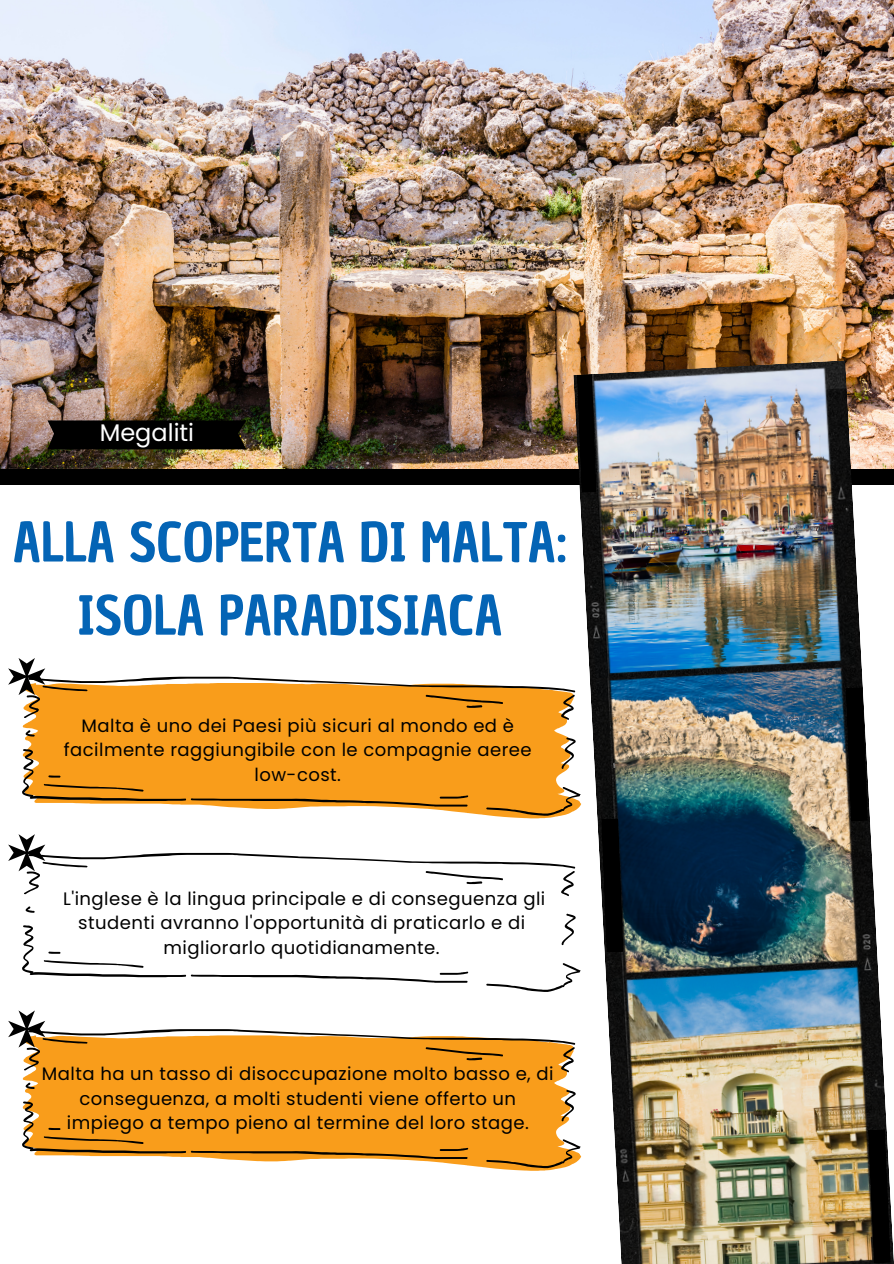
<style>
.page{position:relative;width:894px;height:1264px;background:#fff}
.page>*{position:absolute;margin:0;border:0;box-sizing:border-box;transform-origin:0 0}
.t1{font:52.5px/73.2px "Chau Philomene One";color:#0464b5;text-align:center}
.t2{font:24px "Poppins";color:#fff}
.t3{font:18px/24.8px "Poppins";letter-spacing:.025em;color:#000;text-align:center}
</style>
<div class="page">
<div style="left:0;top:234px;width:893px;height:250px;background:#000"></div>
<img style="left:0;top:0;width:893px;height:468px">
<img style="left:573px;top:360px;width:320px;height:903px">
<svg style="left:23px;top:683px;width:558px;height:135px;fill:#f99d1b"></svg>
<svg style="left:561px;top:737px;width:14px;height:32px"></svg>
<svg style="left:486px;top:787px;width:94px;height:28px;background:#e29629"></svg>
<svg style="left:25px;top:730px;width:10px;height:6px"></svg>
<svg style="left:22px;top:749px;width:446px;height:57px;background:#ec9720"></svg>
<svg style="left:28px;top:859px;width:553px;height:135px"></svg>
<svg style="left:561px;top:913px;width:14px;height:32px"></svg>
<svg style="left:486px;top:963px;width:94px;height:28px"></svg>
<svg style="left:25px;top:906px;width:10px;height:6px"></svg>
<svg style="left:22px;top:925px;width:446px;height:57px"></svg>
<svg style="left:23px;top:1035px;width:558px;height:135px;fill:#f99d1b"></svg>
<svg style="left:561px;top:1089px;width:14px;height:32px"></svg>
<svg style="left:486px;top:1139px;width:94px;height:29px;background:#e2962a"></svg>
<svg style="left:25px;top:1082px;width:10px;height:6px"></svg>
<svg style="left:22px;top:1101px;width:446px;height:57px;background:#ec9720"></svg>
<svg style="left:601px;top:818px;width:22px;height:134px;background:#0c0e10"></svg>
<svg style="left:576px;top:374px;width:20px;height:119px"></svg>
<svg style="left:845px;top:687px;width:22px;height:134px;background:#1d1b19"></svg>
<svg style="left:867px;top:1129px;width:23px;height:134px;background:#1c1914"></svg>
<img style="left:616px;top:1142px;width:17px;height:47px">
<svg style="left:8px;top:658px;width:567px;height:62px"></svg>
<svg style="left:8px;top:834px;width:567px;height:62px"></svg>
<svg style="left:8px;top:1010px;width:567px;height:62px"></svg>
<svg style="left:47px;top:420px;width:199px;height:29px"></svg>
<p class="t2" style="left:100px;top:415px;width:96px">Megaliti</p>
<p class="t1" style="left:13px;top:506px;width:556px">ALLA SCOPERTA DI MALTA:<br>ISOLA PARADISIACA</p>
<p class="t3" style="left:64px;top:713px;width:469px">Malta è uno dei Paesi più sicuri al mondo ed è facilmente raggiungibile con le compagnie aeree low-cost.</p>
<p class="t3" style="left:63px;top:886px;width:483px">L'inglese è la lingua principale e di conseguenza gli studenti avranno l'opportunità di praticarlo e di migliorarlo quotidianamente.</p>
<p class="t3" style="left:42px;top:1061px;width:513px">Malta ha un tasso di disoccupazione molto basso e, di conseguenza, a molti studenti viene offerto un impiego a tempo pieno al termine del loro stage.</p>
</div>
